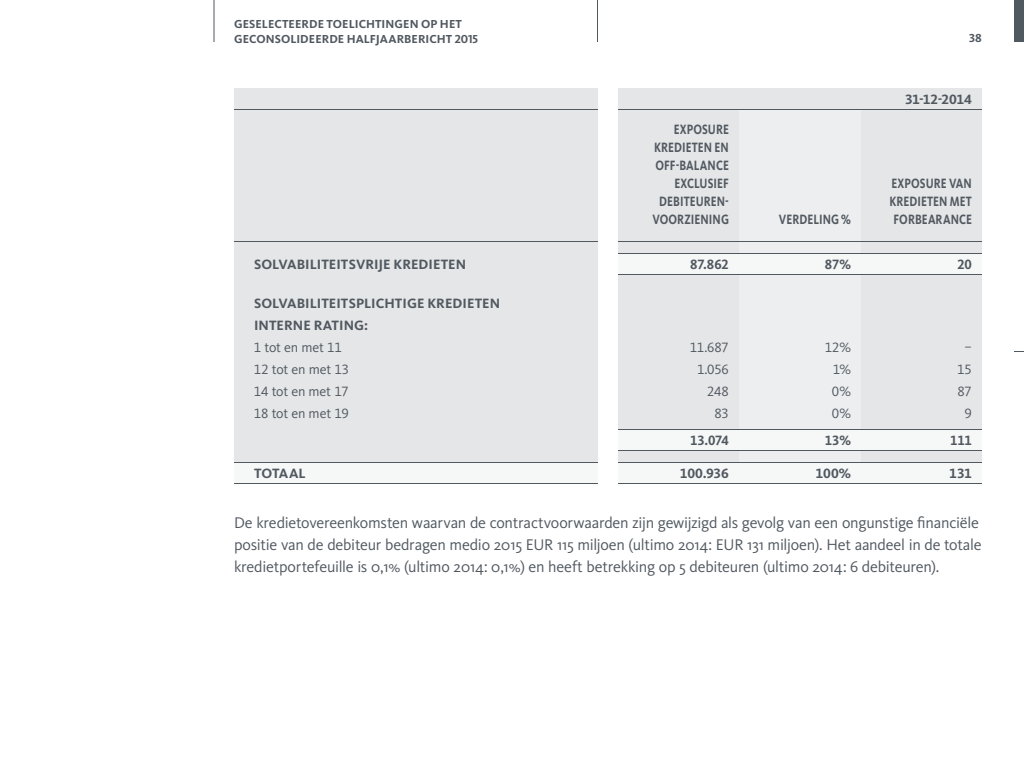
<style>
.page{position:relative;width:1024px;height:768px;background:#fff}
.page>*{position:absolute;margin:0;border:0;box-sizing:border-box;transform-origin:0 0}
.t1{font:16px/22px "Kievit OT";letter-spacing:-.015em;color:#505860}
.t2{font:700 14px/18px "Kievit OT";letter-spacing:.005em;color:#505860;text-align:right;scale:.8 1}
.t3{font:700 14px/22px "Kievit OT";letter-spacing:.005em;color:#505860}
.t4{font:14px "Kievit OT";letter-spacing:-.015em;color:#505860}
.t5{font:700 14px "Kievit OT";letter-spacing:.005em;color:#505860;scale:.95 1}
.t6{font:700 12px/14.4px "Kievit OT";letter-spacing:.005em;color:#505860}
</style>
<div class="page">
<hr style="left:214px;top:0;width:1px;height:42px;background:#505860">
<hr style="left:597px;top:0;width:1px;height:42px;background:#505860">
<div style="left:1014px;top:0;width:10px;height:42px;background:#505860"></div>
<div style="left:234px;top:88px;width:748px;height:374px;background:#e5e6e7"></div>
<div style="left:234px;top:462px;width:748px;height:22px;background:#f6f7f7"></div>
<div style="left:739px;top:110px;width:122px;height:352px;background:#edeeef"></div>
<hr style="left:234px;top:109px;width:748px;height:1px;background:#505860">
<hr style="left:234px;top:241px;width:748px;height:1px;background:#505860">
<hr style="left:234px;top:462px;width:748px;height:1px;background:#505860">
<hr style="left:234px;top:483px;width:748px;height:1px;background:#505860">
<div style="left:618px;top:253px;width:364px;height:22px;background:#f6f7f7"></div>
<div style="left:618px;top:429px;width:364px;height:22px;background:#f6f7f7"></div>
<hr style="left:618px;top:274px;width:364px;height:1px;background:#505860">
<hr style="left:618px;top:450px;width:364px;height:1px;background:#505860">
<hr style="left:618px;top:253px;width:364px;height:1px;background:#505860">
<hr style="left:618px;top:429px;width:364px;height:1px;background:#505860">
<div style="left:598px;top:86px;width:20px;height:402px;background:#fff"></div>
<p class="t6" style="left:234px;top:17px;width:246px">GESELECTEERDE TOELICHTINGEN OP HET<br>GECONSOLIDEERDE HALFJAARBERICHT 2015</p>
<p class="t6" style="left:969px;top:31px;width:15px">38</p>
<p class="t2" style="left:654px;top:120px;width:95px">EXPOSURE<br>KREDIETEN EN<br>OFF-BALANCE<br>EXCLUSIEF</p>
<p class="t3" style="left:905px;top:88px;width:68px">31-12-2014</p>
<p class="t2" style="left:892px;top:174px;width:102px">EXPOSURE VAN</p>
<p class="t2" style="left:659px;top:192px;width:89px">DEBITEUREN-</p>
<p class="t2" style="left:889px;top:192px;width:105px">KREDIETEN MET</p>
<p class="t2" style="left:653px;top:210px;width:97px">VOORZIENING</p>
<p class="t2" style="left:779px;top:210px;width:92px">VERDELING %</p>
<p class="t2" style="left:894px;top:210px;width:99px">FORBEARANCE</p>
<p class="t3" style="left:254px;top:253px;width:214px">SOLVABILITEITSVRIJE KREDIETEN</p>
<p class="t5" style="left:690px;top:256px;width:42px">87.862</p>
<p class="t5" style="left:825px;top:256px;width:29px">87%</p>
<p class="t5" style="left:958px;top:256px;width:17px">20</p>
<p class="t3" style="left:254px;top:292px;width:248px">SOLVABILITEITSPLICHTIGE KREDIETEN<br>INTERNE RATING:</p>
<p class="t4" style="left:254px;top:339px;width:89px">1 tot en met 11</p>
<p class="t4" style="left:690px;top:339px;width:41px">11.687</p>
<p class="t4" style="left:825px;top:339px;width:28px">12%</p>
<p class="t4" style="left:965px;top:339px;width:9px">–</p>
<p class="t4" style="left:254px;top:361px;width:97px">12 tot en met 13</p>
<p class="t4" style="left:697px;top:361px;width:33px">1.056</p>
<p class="t4" style="left:833px;top:361px;width:20px">1%</p>
<p class="t4" style="left:957px;top:361px;width:16px">15</p>
<p class="t4" style="left:254px;top:383px;width:96px">14 tot en met 17</p>
<p class="t4" style="left:707px;top:383px;width:23px">248</p>
<p class="t4" style="left:832px;top:383px;width:21px">0%</p>
<p class="t4" style="left:957px;top:383px;width:16px">87</p>
<p class="t4" style="left:254px;top:405px;width:96px">18 tot en met 19</p>
<p class="t4" style="left:715px;top:405px;width:16px">83</p>
<p class="t4" style="left:832px;top:405px;width:21px">0%</p>
<p class="t4" style="left:965px;top:405px;width:9px">9</p>
<p class="t5" style="left:690px;top:432px;width:42px">13.074</p>
<p class="t5" style="left:825px;top:432px;width:29px">13%</p>
<p class="t5" style="left:950px;top:432px;width:24px">111</p>
<p class="t3" style="left:254px;top:462px;width:53px">TOTAAL</p>
<p class="t3" style="left:680px;top:462px;width:51px">100.936</p>
<p class="t3" style="left:816px;top:462px;width:37px">100%</p>
<p class="t3" style="left:949px;top:462px;width:24px">131</p>
<p class="t1" style="left:234px;top:512px;width:749px">De kredietovereenkomsten waarvan de contractvoorwaarden zijn gewijzigd als gevolg van een ongunstige financiële positie van de debiteur bedragen medio 2015 EUR 115 miljoen (ultimo 2014: EUR 131 miljoen). Het aandeel in de totale kredietportefeuille is 0,1% (ultimo 2014: 0,1%) en heeft betrekking op 5 debiteuren (ultimo 2014: 6 debiteuren).</p>
</div>
